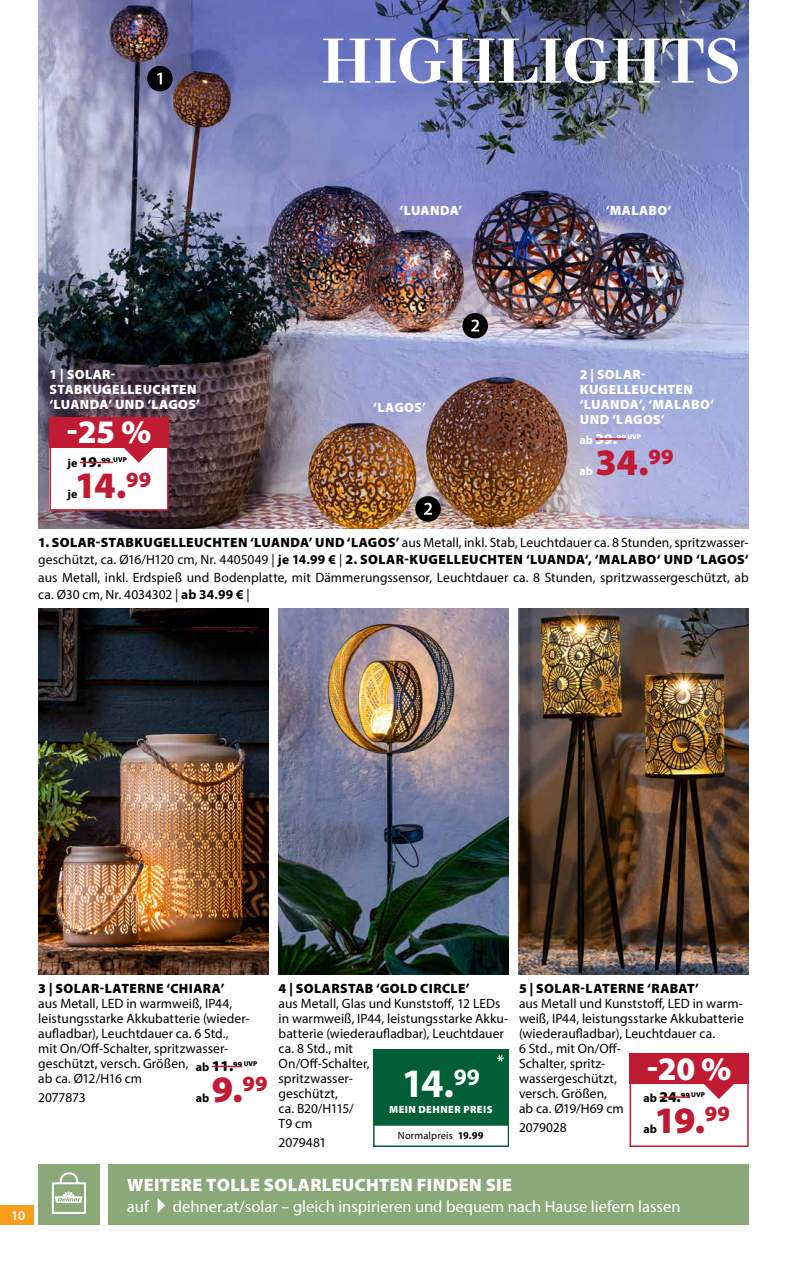
<style>
.page{position:relative;width:787px;height:1263px;background:#fff}
.page>*{position:absolute;margin:0;border:0;box-sizing:border-box;transform-origin:0 0}
.t1{font:500 66px "Walbaum Original Pro";color:#fff}
.t2{font:700 40.5px "Myriad Pro";color:#fff}
.t3{font:900 37.5px "Myriad Pro";color:#c11a33}
.t4{font:900 33px "Myriad Pro";color:#fff}
.t5{font:900 18px "Myriad Pro";letter-spacing:.02em;color:#fff}
.t6{font:16.5px "Myriad Pro";color:#fff}
.t7{font:900 15px "Myriad Pro";color:#000}
.t8{font:900 15px "Myriad Pro";color:#fff}
.t9{font:13.5px/15px "Myriad Pro";letter-spacing:.005em;color:#000}
.t10{font:900 13.5px/15px "Myriad Pro";letter-spacing:.025em;color:#fff}
.t11{font:900 13.5px "Myriad Pro";letter-spacing:.03em;color:#000}
.t12{font:600 13.5px "Myriad Pro";color:#fff}
.t13{font:700 12px "Myriad Pro";color:#000}
.t14{font:700 12px "Myriad Pro";color:#fff}
.t15{font:10.5px "Myriad Pro";letter-spacing:.015em;color:#000}
.t16{font:900 10.5px "Myriad Pro";letter-spacing:.045em;color:#fff}
.s1{font-weight:700;font-size:12px}
.s2{font-weight:900}
.s3{font-weight:700}
</style>
<div class="page">
<img style="left:38px;top:608px;width:230px;height:366px">
<img style="left:38px;top:0;width:710px;height:528px">
<img style="left:519px;top:608px;width:229px;height:366px">
<img style="left:279px;top:608px;width:229px;height:366px">
<div style="left:108px;top:1164px;width:640px;height:61px;background:#8aa878"></div>
<div style="left:38px;top:1164px;width:62px;height:61px;background:#8aa878"></div>
<svg style="left:52px;top:1172px;width:34px;height:42px"></svg>
<svg style="left:212px;top:1066px;width:30px;height:1px"></svg>
<div style="left:629px;top:1053px;width:119px;height:94px;border:2px solid #c11a33"></div>
<div style="left:629px;top:1053px;width:119px;height:31px;background:#c11a33"></div>
<hr style="left:659px;top:1096px;width:22px;height:2px;background:#c11a33">
<svg style="left:681px;top:1084px;width:66px;height:15px"></svg>
<hr style="left:595px;top:438px;width:22px;height:2px;background:#c11a33">
<svg style="left:617px;top:438px;width:9px;height:2px"></svg>
<div style="left:147px;top:66px;width:26px;height:25px;background:#000;border-radius:50%"></div>
<svg style="left:157px;top:73px;width:5px;height:11px"></svg>
<div style="left:462px;top:313px;width:26px;height:25px;background:#000;border-radius:50%"></div>
<svg style="left:471px;top:320px;width:8px;height:11px"></svg>
<div style="left:415px;top:496px;width:26px;height:26px;background:#000;border-radius:50%"></div>
<svg style="left:424px;top:503px;width:8px;height:12px"></svg>
<div style="left:50px;top:418px;width:118px;height:92px;background:#fff"></div>
<div style="left:49px;top:417px;width:119px;height:94px;border:2px solid #c11a33"></div>
<div style="left:49px;top:417px;width:119px;height:31px;background:#c11a33"></div>
<svg style="left:80px;top:448px;width:87px;height:15px"></svg>
<div style="left:373px;top:1049px;width:136px;height:77px;background:#005f36"></div>
<svg style="left:373px;top:1125px;width:136px;height:22px"></svg>
<svg style="left:497px;top:1055px;width:6px;height:6px"></svg>
<div style="left:0;top:1205px;width:34px;height:20px;background:#f99d1c"></div>
<h1 class="t1" style="left:321px;top:25px;width:421px">HIGHLIGHTS</h1>
<p class="t10" style="left:49px;top:367px;width:152px">1 | SOLAR-<br>STABKUGELLEUCHTEN ‘LUANDA’ UND ‘LAGOS’</p>
<h3 class="t4" style="left:67px;top:413px;width:86px">-25 %</h3>
<p class="t7" style="left:67px;top:454px;width:61px"><span class="s1">je</span> 19.<sup>99</sup> <sup>UVP</sup></p>
<h3 class="t3" style="left:75px;top:464px;width:78px">14.<sup>99</sup></h3>
<p class="t13" style="left:67px;top:486px;width:11px">je</p>
<p class="t10" style="left:399px;top:204px;width:64px">‘LUANDA’</p>
<p class="t10" style="left:373px;top:400px;width:54px">‘LAGOS’</p>
<p class="t10" style="left:605px;top:204px;width:67px">‘MALABO‘</p>
<p class="t10" style="left:579px;top:367px;width:136px">2 | SOLAR-<br>KUGELLEUCHTEN ‘LUANDA‘, ‘MALABO‘<br>UND ‘LAGOS‘</p>
<p class="t8" style="left:579px;top:430px;width:63px"><span class="s1">ab</span> 39.<sup>99</sup> <sup>UVP</sup></p>
<h3 class="t3" style="left:595px;top:441px;width:80px">34.<sup>99</sup></h3>
<p class="t14" style="left:579px;top:463px;width:15px">ab</p>
<p class="t9" style="left:38px;top:534px;width:712px;line-height:17.2px;text-align:justify"><span class="s2">1. SOLAR-STABKUGELLEUCHTEN ‘LUANDA’ UND ‘LAGOS’</span> aus Metall, inkl. Stab, Leuchtdauer ca. 8 Stunden, spritzwasser&shy;geschützt, ca. Ø16/H120 cm, Nr. 4405049 | <span class="s3">je 14.99 €</span> | <span class="s2">2. SOLAR-KUGELLEUCHTEN ‘LUANDA‘, ‘MALABO‘ UND ‘LAGOS‘ </span>aus Metall, inkl. Erdspieß und Bodenplatte, mit Dämmerungssensor, Leuchtdauer ca. 8 Stunden, spritzwassergeschützt, ab ca. Ø30 cm, Nr. 4034302 | <span class="s3">ab 34.99 €</span> |</p>
<p class="t12" style="left:11px;top:1206px;width:16px">10</p>
<p class="t11" style="left:38px;top:981px;width:188px">3 | SOLAR-LATERNE ‘CHIARA’</p>
<p class="t9" style="left:38px;top:995px;width:212px">aus Metall, LED in warmweiß, IP44, leistungsstarke Akkubatterie (wieder&shy;aufladbar), Leuchtdauer ca. 6 Std., mit On/Off-Schalter, spritzwasser&shy;geschützt, versch. Größen,<br>ab ca. Ø12/H16 cm</p>
<p class="t9" style="left:38px;top:1090px;width:49px">2077873</p>
<p class="t7" style="left:196px;top:1058px;width:63px"><span class="s1">ab</span> 11.<sup>99</sup> <sup>UVP</sup></p>
<p class="t13" style="left:196px;top:1090px;width:15px">ab</p>
<h3 class="t3" style="left:212px;top:1068px;width:57px">9.<sup>99</sup></h3>
<p class="t11" style="left:279px;top:980px;width:192px">4 | SOLARSTAB ‘GOLD CIRCLE’</p>
<p class="t9" style="left:279px;top:995px;width:231px">aus Metall, Glas und Kunststoff, 12 LEDs in warmweiß, IP44, leistungsstarke Akku&shy;batterie (wiederaufladbar), Leuchtdauer ca. 8 Std., mit<br>On/Off-Schalter,<br>spritzwasser-<br>geschützt,<br>ca. B20/H115/<br>T9 cm</p>
<p class="t9" style="left:279px;top:1135px;width:49px">2079481</p>
<h2 class="t2" style="left:401px;top:1057px;width:80px">14.<sup>99</sup></h2>
<p class="t16" style="left:389px;top:1102px;width:105px">MEIN DEHNER PREIS</p>
<p class="t15" style="left:398px;top:1129px;width:87px">Normalpreis <span class="s3">19.99</span></p>
<p class="t11" style="left:519px;top:980px;width:181px">5 | SOLAR-LATERNE ‘RABAT’</p>
<p class="t9" style="left:519px;top:995px;width:226px">aus Metall und Kunststoff, LED in warm&shy;weiß, IP44, leistungsstarke Akkubatterie (wiederaufladbar), Leuchtdauer ca.<br>6 Std., mit On/Off-<br>Schalter, spritz-<br>wassergeschützt,<br>versch. Größen,<br>ab ca. Ø19/H69 cm</p>
<p class="t9" style="left:519px;top:1120px;width:49px">2079028</p>
<h3 class="t4" style="left:647px;top:1050px;width:86px">-20 %</h3>
<p class="t7" style="left:643px;top:1088px;width:63px"><span class="s1">ab</span> 24.<sup>99</sup> <sup>UVP</sup></p>
<h3 class="t3" style="left:654px;top:1098px;width:77px">19.<sup>99</sup></h3>
<p class="t13" style="left:643px;top:1121px;width:15px">ab</p>
<h3 class="t5" style="left:127px;top:1174px;width:386px">WEITERE TOLLE SOLARLEUCHTEN FINDEN SIE</h3>
<p class="t6" style="left:127px;top:1196px;width:555px">auf✔dehner.at/solar – gleich inspirieren und bequem nach Hause liefern lassen</p>
</div>
